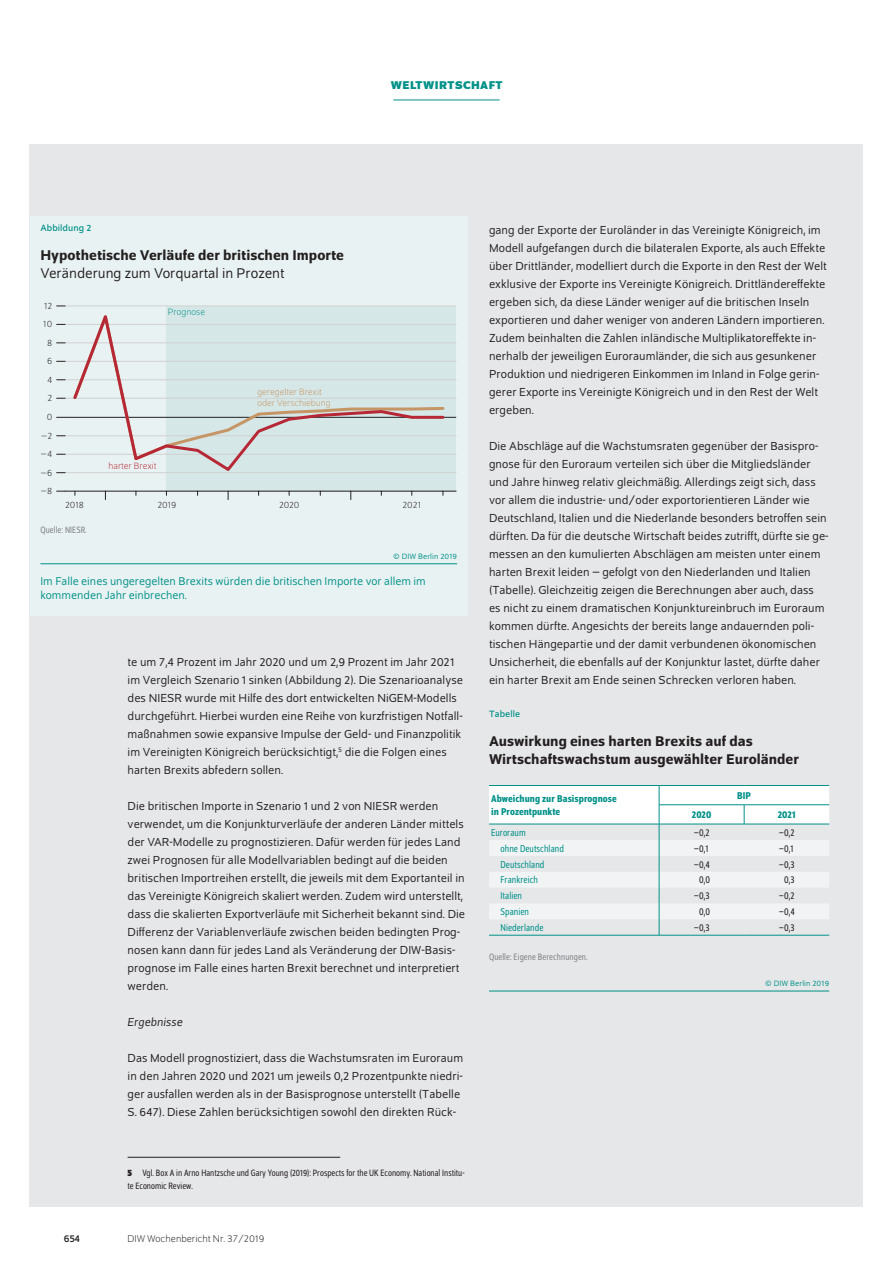
<style>
.page{position:relative;width:893px;height:1263px;background:#fff}
.page>*{position:absolute;margin:0;border:0;box-sizing:border-box;transform-origin:0 0}
.t1{font:500 15px/18px "Schumpeter";color:#231f20}
.t2{font:15px "Schumpeter Blond";color:#231f20}
.t3{font:12.3px/18px "Schumpeter Blond";letter-spacing:.005em;color:#231f20}
.t4{font:italic 12.3px "Schumpeter Blond";color:#231f20}
.t5{font:12px/13.5px "Schumpeter Blond";color:#009188}
.t6{font:700 12px "Schumpeter";letter-spacing:.04em;color:#009188}
.t7{font:semi-condensed 10.5px "Schumpeter Blond";letter-spacing:.005em;color:#009188}
.t8{font:semi-condensed 10.5px "Schumpeter Blond";color:#231f20}
.t9{font:500 semi-condensed 10.5px/12.6px "Schumpeter";letter-spacing:.005em;color:#009188}
.t10{font:300 10.5px "Schumpeter";color:#231f20}
.t11{font:10.5px "Schumpeter";color:#231f20}
.t12{font:semi-condensed 9.75px/12.8px "Schumpeter Blond";color:#231f20}
.t13{font:semi-condensed 9.75px "Schumpeter Blond";letter-spacing:.01em;color:#808285}
.t14{font:300 9.75px "Schumpeter";letter-spacing:.005em;color:#231f20}
.t15{font:300 9.75px/11.2px "Schumpeter";color:#c59565}
.t16{font:9.75px "Schumpeter";letter-spacing:.01em;color:#009188}
.t17{font:300 9.75px "Schumpeter";color:#b72837}
.t18{font:300 9.75px "Schumpeter";color:#009188}
.t19{font:8.25px "Schumpeter Blond";letter-spacing:.01em;color:#009188}
.s1{font-family:"Schumpeter";font-weight:700}
</style>
<div class="page">
<hr style="left:393px;top:100px;width:107px;height:1px;background:#009188">
<div style="left:30px;top:144px;width:833px;height:1062px;background:#e6e7e9"></div>
<hr style="left:128px;top:1157px;width:212px;height:1px;background:#231f20">
<svg style="left:489px;top:786px;width:340px;height:149px"></svg>
<hr style="left:489px;top:935px;width:170px;height:1px;background:#009188">
<hr style="left:659px;top:935px;width:85px;height:1px;background:#009188">
<hr style="left:744px;top:935px;width:85px;height:1px;background:#009188">
<hr style="left:659px;top:804px;width:85px;height:1px;background:#009188">
<hr style="left:744px;top:804px;width:85px;height:1px;background:#009188">
<hr style="left:489px;top:785px;width:170px;height:1px;background:#009188">
<hr style="left:659px;top:785px;width:85px;height:1px;background:#009188">
<hr style="left:744px;top:785px;width:85px;height:1px;background:#009188">
<hr style="left:489px;top:824px;width:170px;height:1px;background:#009188">
<hr style="left:659px;top:824px;width:85px;height:1px;background:#009188">
<hr style="left:744px;top:824px;width:85px;height:1px;background:#009188">
<hr style="left:489px;top:991px;width:340px;height:1px;background:#009188">
<div style="left:30px;top:216px;width:438px;height:400px;background:#e9f2f2"></div>
<div style="left:166px;top:306px;width:290px;height:185px;background:#d6e7e7"></div>
<hr style="left:65px;top:491px;width:391px;height:1px;background:#231f20">
<hr style="left:65px;top:472px;width:391px;height:1px;background:#cfd1d0">
<hr style="left:65px;top:454px;width:391px;height:1px;background:#cfd1d0">
<hr style="left:65px;top:435px;width:391px;height:1px;background:#cfd1d0">
<hr style="left:65px;top:398px;width:391px;height:1px;background:#cfd1d0">
<hr style="left:65px;top:379px;width:391px;height:1px;background:#cfd1d0">
<hr style="left:65px;top:361px;width:391px;height:1px;background:#cfd1d0">
<hr style="left:65px;top:343px;width:391px;height:1px;background:#cfd1d0">
<hr style="left:65px;top:324px;width:391px;height:1px;background:#cfd1d0">
<hr style="left:65px;top:306px;width:391px;height:1px;background:#cfd1d0">
<hr style="left:65px;top:417px;width:391px;height:1px;background:#231f20">
<svg style="left:71px;top:306px;width:375px;height:165px"></svg>
<hr style="left:40px;top:563px;width:417px;height:1px;background:#009188">
<p class="t6" style="left:391px;top:79px;width:113px">WELTWIRTSCHAFT</p>
<p class="t16" style="left:40px;top:223px;width:53px">Abbildung 2</p>
<p class="t1" style="left:40px;top:246px;width:305px">Hypothetische Verläufe der britischen Importe</p>
<p class="t2" style="left:40px;top:266px;width:246px">Veränderung zum Vorquartal in Prozent</p>
<p class="t14" style="left:44px;top:301px;width:10px">12</p>
<p class="t14" style="left:43px;top:319px;width:10px">10</p>
<p class="t14" style="left:47px;top:338px;width:7px">8</p>
<p class="t14" style="left:47px;top:357px;width:7px">6</p>
<p class="t14" style="left:47px;top:375px;width:7px">4</p>
<p class="t14" style="left:47px;top:394px;width:6px">2</p>
<p class="t14" style="left:47px;top:412px;width:7px">0</p>
<p class="t14" style="left:41px;top:431px;width:13px">−2</p>
<p class="t14" style="left:40px;top:449px;width:13px">−4</p>
<p class="t14" style="left:40px;top:468px;width:13px">−6</p>
<p class="t14" style="left:40px;top:486px;width:13px">−8</p>
<p class="t18" style="left:168px;top:307px;width:39px">Prognose</p>
<p class="t17" style="left:108px;top:461px;width:50px">harter Brexit</p>
<p class="t15" style="left:257px;top:386px;width:75px">geregelter Brexit oder Verschiebung</p>
<p class="t14" style="left:65px;top:500px;width:20px">2018</p>
<p class="t14" style="left:157px;top:500px;width:21px">2019</p>
<p class="t14" style="left:279px;top:500px;width:22px">2020</p>
<p class="t14" style="left:403px;top:500px;width:20px">2021</p>
<p class="t13" style="left:40px;top:525px;width:48px">Quelle: NIESR.</p>
<p class="t19" style="left:393px;top:552px;width:66px">© DIW Berlin 2019</p>
<p class="t5" style="left:40px;top:575px;width:387px">Im Falle eines ungeregelten Brexits würden die britischen Importe vor allem im kommenden Jahr einbrechen.</p>
<p class="t3" style="left:128px;top:653px;width:337px">te um 7,4 Prozent im Jahr 2020 und um 2,9 Prozent im Jahr 2021 im Vergleich Szenario 1 sinken (Abbildung 2). Die Szenarioanalyse des NIESR wurde mit Hilfe des dort entwickelten NiGEM-Modells durchgeführt. Hierbei wurden eine Reihe von kurzfristigen Notfall&shy;maßnahmen sowie expansive Impulse der Geld- und Finanzpolitik im Vereinigten Königreich berücksichtigt,<sup>5</sup> die die Folgen eines harten Brexits abfedern sollen.</p>
<p class="t3" style="left:128px;top:797px;width:339px">Die britischen Importe in Szenario 1 und 2 von NIESR werden verwendet, um die Konjunkturverläufe der anderen Länder mittels der VAR-Modelle zu prognostizieren. Dafür werden für jedes Land zwei Prognosen für alle Modellvariablen bedingt auf die beiden britischen Importreihen erstellt, die jeweils mit dem Exportanteil in das Vereinigte Königreich skaliert werden. Zudem wird unterstellt, dass die skalierten Exportverläufe mit Sicherheit bekannt sind. Die Differenz der Variablenverläufe zwischen beiden bedingten Prog&shy;nosen kann dann für jedes Land als Veränderung der DIW-Basis&shy;prognose im Falle eines harten Brexit berechnet und interpretiert werden.</p>
<p class="t4" style="left:128px;top:1016px;width:57px">Ergebnisse</p>
<p class="t3" style="left:128px;top:1049px;width:337px">Das Modell prognostiziert, dass die Wachstumsraten im Euroraum in den Jahren 2020 und 2021 um jeweils 0,2 Prozentpunkte niedri&shy;ger ausfallen werden als in der Basisprognose unterstellt (Tabelle S. 647). Diese Zahlen berücksichtigen sowohl den direkten Rück-</p>
<p class="t12" style="left:128px;top:1167px;width:339px"><span class="s1">5</span> Vgl. Box A in Arno Hantzsche und Gary Young (2019): Prospects for the UK Economy. National Institu&shy;te Economic Review.</p>
<p class="t11" style="left:64px;top:1233px;width:18px">654</p>
<p class="t10" style="left:128px;top:1234px;width:138px">DIW Wochenbericht Nr. 37/2019</p>
<p class="t3" style="left:489px;top:221px;width:339px">gang der Exporte der Euroländer in das Vereinigte Königreich, im Modell aufgefangen durch die bilateralen Exporte, als auch Effekte über Drittländer, modelliert durch die Exporte in den Rest der Welt exklusive der Exporte ins Vereinigte Königreich. Drittländereffekte ergeben sich, da diese Länder weniger auf die britischen Inseln exportieren und daher weniger von anderen Ländern importieren.<br>Zudem beinhalten die Zahlen inländische Multiplikatoreffekte in&shy;nerhalb der jeweiligen Euroraumländer, die sich aus gesunkener Produktion und niedrigeren Einkommen im Inland in Folge gerin&shy;gerer Exporte ins Vereinigte Königreich und in den Rest der Welt ergeben.</p>
<p class="t3" style="left:489px;top:437px;width:341px">Die Abschläge auf die Wachstumsraten gegenüber der Basispro&shy;gnose für den Euroraum verteilen sich über die Mitgliedsländer und Jahre hinweg relativ gleichmäßig. Allerdings zeigt sich, dass vor allem die industrie- und/oder exportorientieren Länder wie Deutschland, Italien und die Niederlande besonders betroffen sein dürften. Da für die deutsche Wirtschaft beides zutrifft, dürfte sie ge&shy;messen an den kumulierten Abschlägen am meisten unter einem harten Brexit leiden – gefolgt von den Niederlanden und Italien (Tabelle). Gleichzeitig zeigen die Berechnungen aber auch, dass es nicht zu einem dramatischen Konjunktureinbruch im Euroraum kommen dürfte. Angesichts der bereits lange andauernden poli&shy;tischen Hängepartie und der damit verbundenen ökonomischen Unsicherheit, die ebenfalls auf der Konjunktur lastet, dürfte daher ein harter Brexit am Ende seinen Schrecken verloren haben.</p>
<p class="t16" style="left:489px;top:709px;width:33px">Tabelle</p>
<p class="t1" style="left:489px;top:732px;width:311px">Auswirkung eines harten Brexits auf das<br>Wirtschaftswachstum ausgewählter Euroländer</p>
<p class="t9" style="left:491px;top:792px;width:127px">Abweichung zur Basisprognose in Prozentpunkte</p>
<p class="t9" style="left:737px;top:789px;width:15px">BIP</p>
<p class="t9" style="left:692px;top:808px;width:21px">2020</p>
<p class="t9" style="left:778px;top:808px;width:19px">2021</p>
<p class="t7" style="left:491px;top:827px;width:36px">Euroraum</p>
<p class="t8" style="left:694px;top:827px;width:17px">−0,2</p>
<p class="t8" style="left:779px;top:827px;width:17px">−0,2</p>
<p class="t7" style="left:500px;top:843px;width:65px">ohne Deutschland</p>
<p class="t8" style="left:694px;top:843px;width:16px">−0,1</p>
<p class="t8" style="left:779px;top:843px;width:16px">−0,1</p>
<p class="t7" style="left:500px;top:859px;width:45px">Deutschland</p>
<p class="t8" style="left:694px;top:859px;width:17px">−0,4</p>
<p class="t8" style="left:779px;top:859px;width:17px">−0,3</p>
<p class="t7" style="left:500px;top:875px;width:39px">Frankreich</p>
<p class="t8" style="left:699px;top:875px;width:12px">0,0</p>
<p class="t8" style="left:784px;top:875px;width:12px">0,3</p>
<p class="t7" style="left:500px;top:891px;width:23px">Italien</p>
<p class="t8" style="left:694px;top:891px;width:17px">−0,3</p>
<p class="t8" style="left:779px;top:891px;width:17px">−0,2</p>
<p class="t7" style="left:500px;top:907px;width:30px">Spanien</p>
<p class="t8" style="left:699px;top:907px;width:12px">0,0</p>
<p class="t8" style="left:779px;top:907px;width:17px">−0,4</p>
<p class="t7" style="left:500px;top:922px;width:44px">Niederlande</p>
<p class="t8" style="left:694px;top:922px;width:17px">−0,3</p>
<p class="t8" style="left:779px;top:922px;width:17px">−0,3</p>
<p class="t13" style="left:489px;top:952px;width:100px">Quelle: Eigene Berechnungen.</p>
<p class="t19" style="left:765px;top:980px;width:66px">© DIW Berlin 2019</p>
</div>
